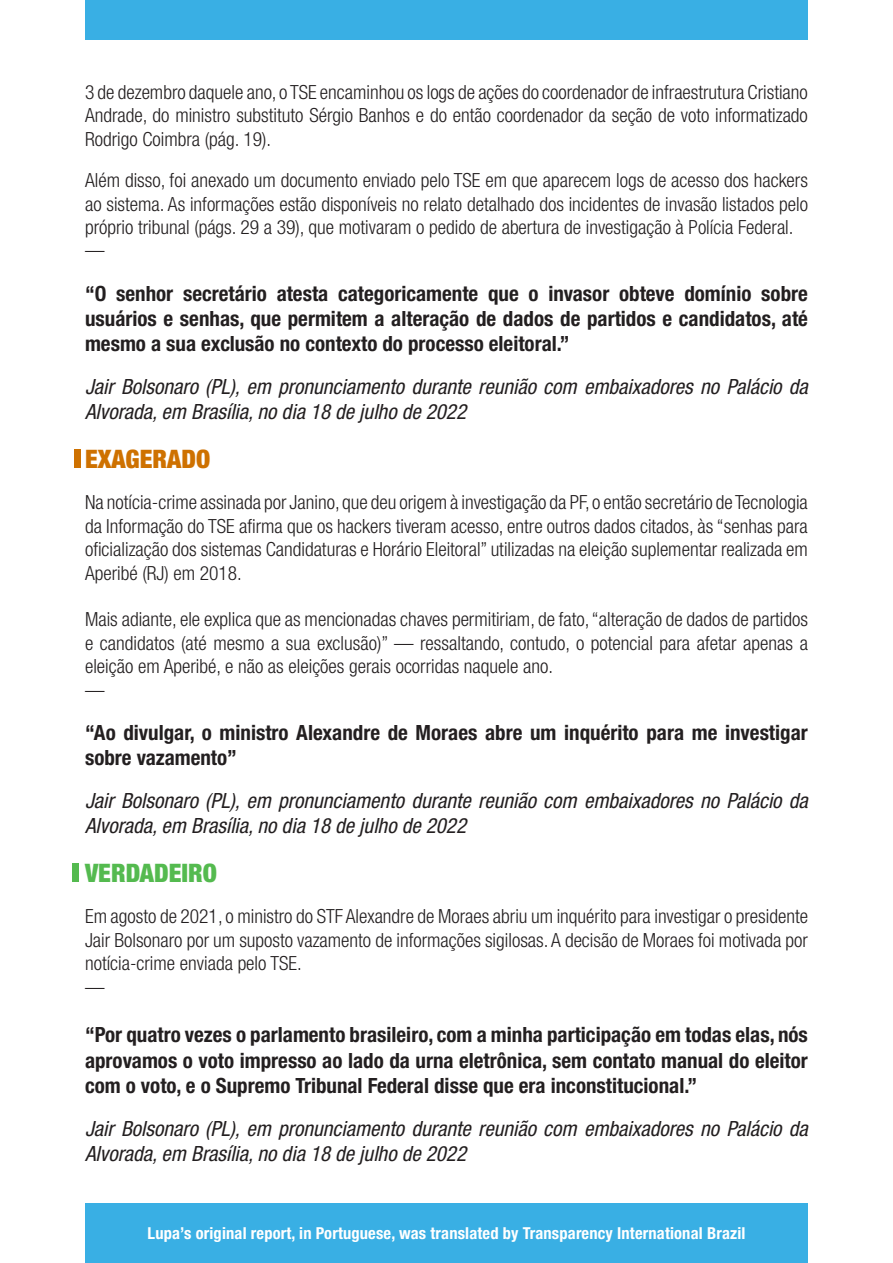
<style>
.page{position:relative;width:893px;height:1263px;background:#fff}
.page>*{position:absolute;margin:0;border:0;box-sizing:border-box;transform-origin:0 0}
.t1{font:900 condensed 25.5px "Helvetica Neue LT Std";color:#54ba4f}
.t2{font:900 condensed 25.5px "Helvetica Neue LT Std";color:#ce7100}
.t3{font:700 condensed 21px/25.2px "Helvetica Neue LT Std";color:#231f20;text-align:justify}
.t4{font:italic condensed 21px/25.2px "Helvetica Neue LT Std";color:#231f20}
.t5{font:300 condensed 19.5px/23.4px "Helvetica Neue LT Std";color:#231f20;text-align:justify}
.t6{font:700 condensed 16.5px "Helvetica Neue LT Std";letter-spacing:.01em;color:#fff}
</style>
<div class="page">
<div style="left:85px;top:0;width:723px;height:40px;background:#39afe4"></div>
<div style="left:85px;top:1203px;width:723px;height:60px;background:#39afe4"></div>
<div style="left:74px;top:449px;width:6px;height:19px;background:#ce7100"></div>
<div style="left:72px;top:863px;width:7px;height:18px;background:#54ba4f"></div>
<p class="t5" style="left:85px;top:80px;width:724px">3 de dezembro daquele ano, o TSE encaminhou os logs de ações do coordenador de infraestrutura Cristiano Andrade, do ministro substituto Sérgio Banhos e do então coordenador da seção de voto informatizado Rodrigo Coimbra (pág. 19).</p>
<p class="t5" style="left:85px;top:168px;width:724px">Além disso, foi anexado um documento enviado pelo TSE em que aparecem logs de acesso dos hackers ao sistema. As informações estão disponíveis no relato detalhado dos incidentes de invasão listados pelo próprio tribunal (págs. 29 a 39), que motivaram o pedido de abertura de investigação à Polícia Federal.</p>
<p class="t5" style="left:85px;top:239px;width:21px">—</p>
<p class="t3" style="left:85px;top:280px;width:724px">“O senhor secretário atesta categoricamente que o invasor obteve domínio sobre usuários e senhas, que permitem a alteração de dados de partidos e candidatos, até mesmo a sua exclusão no contexto do processo eleitoral.”</p>
<p class="t4" style="left:85px;top:375px;width:724px">Jair Bolsonaro (PL), em pronunciamento durante reunião com embaixadores no Palácio da<br>Alvorada, em Brasília, no dia 18 de julho de 2022</p>
<p class="t2" style="left:85px;top:443px;width:127px">EXAGERADO</p>
<p class="t5" style="left:85px;top:491px;width:724px">Na notícia-crime assinada por Janino, que deu origem à investigação da PF, o então secretário de Tecnologia da Informação do TSE afirma que os hackers tiveram acesso, entre outros dados citados, às “senhas para oficialização dos sistemas Candidaturas e Horário Eleitoral” utilizadas na eleição suplementar realizada em Aperibé (RJ) em 2018.</p>
<p class="t5" style="left:85px;top:608px;width:724px">Mais adiante, ele explica que as mencionadas chaves permitiriam, de fato, “alteração de dados de partidos e candidatos (até mesmo a sua exclusão)” — ressaltando, contudo, o potencial para afetar apenas a eleição em Aperibé, e não as eleições gerais ocorridas naquele ano.</p>
<p class="t5" style="left:85px;top:678px;width:21px">—</p>
<p class="t3" style="left:85px;top:719px;width:724px">“Ao divulgar, o ministro Alexandre de Moraes abre um inquérito para me investigar sobre vazamento”</p>
<p class="t4" style="left:85px;top:789px;width:724px">Jair Bolsonaro (PL), em pronunciamento durante reunião com embaixadores no Palácio da<br>Alvorada, em Brasília, no dia 18 de julho de 2022</p>
<p class="t1" style="left:85px;top:857px;width:133px">VERDADEIRO</p>
<p class="t5" style="left:85px;top:905px;width:724px">Em agosto de 2021, o ministro do STF Alexandre de Moraes abriu um inquérito para investigar o presidente Jair Bolsonaro por um suposto vazamento de informações sigilosas. A decisão de Moraes foi motivada por notícia-crime enviada pelo TSE.</p>
<p class="t5" style="left:85px;top:975px;width:21px">—</p>
<p class="t3" style="left:85px;top:1022px;width:724px">“Por quatro vezes o parlamento brasileiro, com a minha participação em todas elas, nós aprovamos o voto impresso ao lado da urna eletrônica, sem contato manual do eleitor com o voto, e o Supremo Tribunal Federal disse que era inconstitucional.”</p>
<p class="t4" style="left:85px;top:1116px;width:724px">Jair Bolsonaro (PL), em pronunciamento durante reunião com embaixadores no Palácio da<br>Alvorada, em Brasília, no dia 18 de julho de 2022</p>
<p class="t6" style="left:148px;top:1223px;width:599px">Lupa’s original report, in Portuguese, was translated by Transparency International Brazil</p>
</div>
